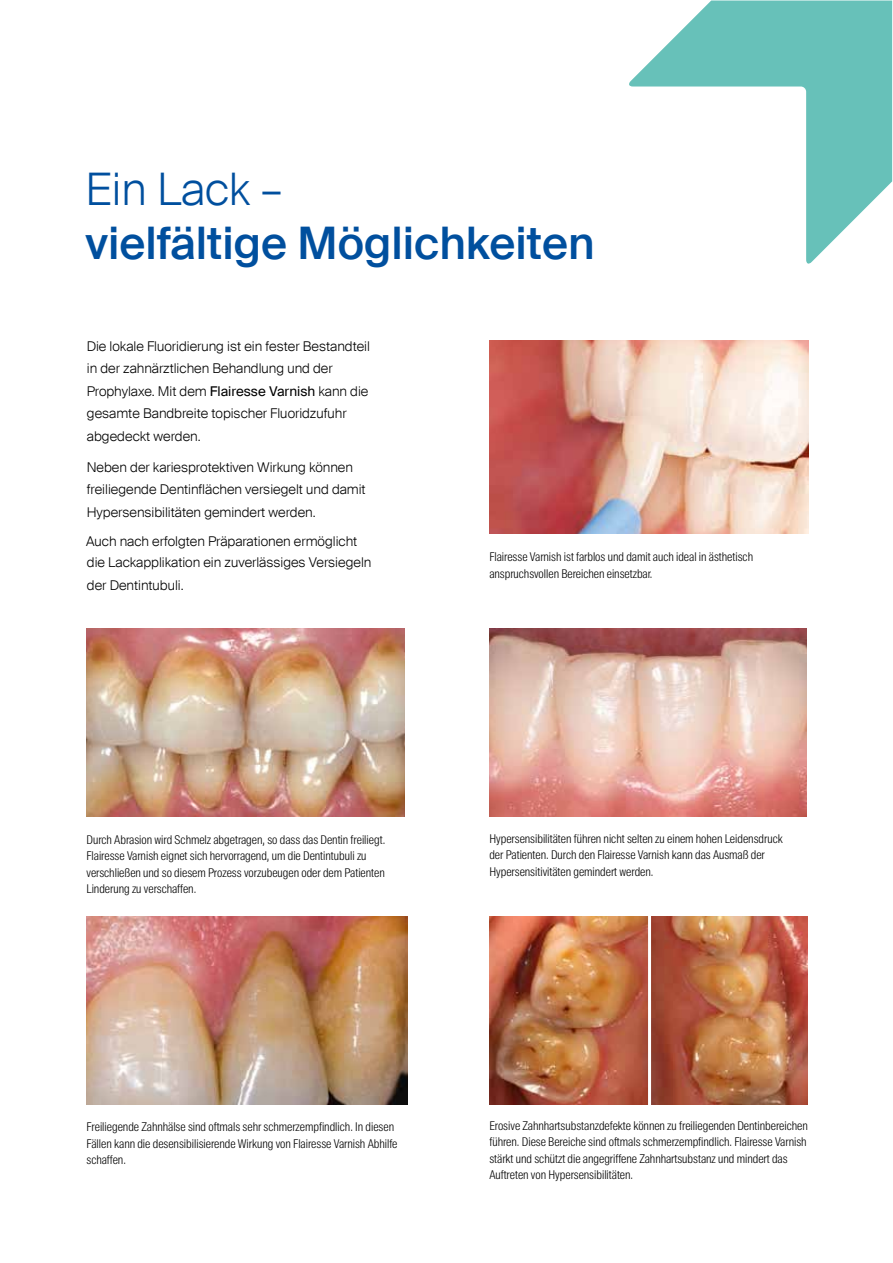
<style>
.page{position:relative;width:893px;height:1263px;background:#fff}
.page>*{position:absolute;margin:0;border:0;box-sizing:border-box;transform-origin:0 0}
.t1{font:500 45px "Suisse Intl";color:#004f9e}
.t2{font:300 45px "Suisse Intl";color:#004f9e}
.t3{font:300 13.5px/22.5px "Suisse Intl";color:#000}
.t4{font:300 12px/16.5px "Suisse Intl Cond";color:#000}
.s1{font-weight:400}
</style>
<div class="page">
<svg style="left:629px;top:1px;width:263px;height:263px"></svg>
<img style="left:86px;top:628px;width:318px;height:188px">
<img style="left:489px;top:628px;width:318px;height:188px">
<img style="left:86px;top:916px;width:322px;height:189px">
<img style="left:489px;top:916px;width:318px;height:189px">
<img style="left:489px;top:340px;width:319px;height:194px">
<hr style="left:648px;top:909px;width:3px;height:200px;background:#fff">
<h1 class="t2" style="left:85px;top:163px;width:198px">Ein Lack –</h1>
<h1 class="t1" style="left:85px;top:217px;width:511px">vielfältige Möglichkeiten</h1>
<p class="t3" style="left:87px;top:335px;width:285px">Die lokale Fluoridierung ist ein fester Bestandteil in der zahnärztlichen Behandlung und der Prophylaxe. Mit dem <span class="s1">Flairesse Varnish</span> kann die gesamte Bandbreite topischer Fluoridzufuhr abgedeckt werden.</p>
<p class="t3" style="left:87px;top:456px;width:281px">Neben der kariesprotektiven Wirkung können freiliegende Dentinflächen versiegelt und damit<br>Hypersensibilitäten gemindert werden.</p>
<p class="t3" style="left:86px;top:531px;width:287px;line-height:21px">Auch nach erfolgten Präparationen ermöglicht die Lackapplikation ein zuverlässiges Versiegeln</p>
<p class="t3" style="left:87px;top:574px;width:98px">der Dentintubuli.</p>
<p class="t4" style="left:489px;top:549px;width:265px">Flairesse Varnish ist farblos und damit auch ideal in ästhetisch anspruchsvollen Bereichen einsetzbar.</p>
<p class="t4" style="left:86px;top:831px;width:300px">Durch Abrasion wird Schmelz abgetragen, so dass das Dentin freiliegt.<br>Flairesse Varnish eignet sich hervorragend, um die Dentintubuli zu verschließen und so diesem Prozess vorzubeugen oder dem Patienten Linderung zu verschaffen.</p>
<p class="t4" style="left:86px;top:1118px;width:312px">Freiliegende Zahnhälse sind oftmals sehr schmerzempfindlich. In diesen<br>Fällen kann die desensibilisierende Wirkung von Flairesse Varnish Abhilfe schaffen.</p>
<p class="t4" style="left:489px;top:830px;width:295px">Hypersensibilitäten führen nicht selten zu einem hohen Leidensdruck der Patienten. Durch den Flairesse Varnish kann das Ausmaß der<br>Hypersensitivitäten gemindert werden.</p>
<p class="t4" style="left:489px;top:1117px;width:320px">Erosive Zahnhartsubstanzdefekte können zu freiliegenden Dentinbereichen führen. Diese Bereiche sind oftmals schmerzempfindlich. Flairesse Varnish stärkt und schützt die angegriffene Zahnhartsubstanz und mindert das Auftreten von Hypersensibilitäten.</p>
</div>
